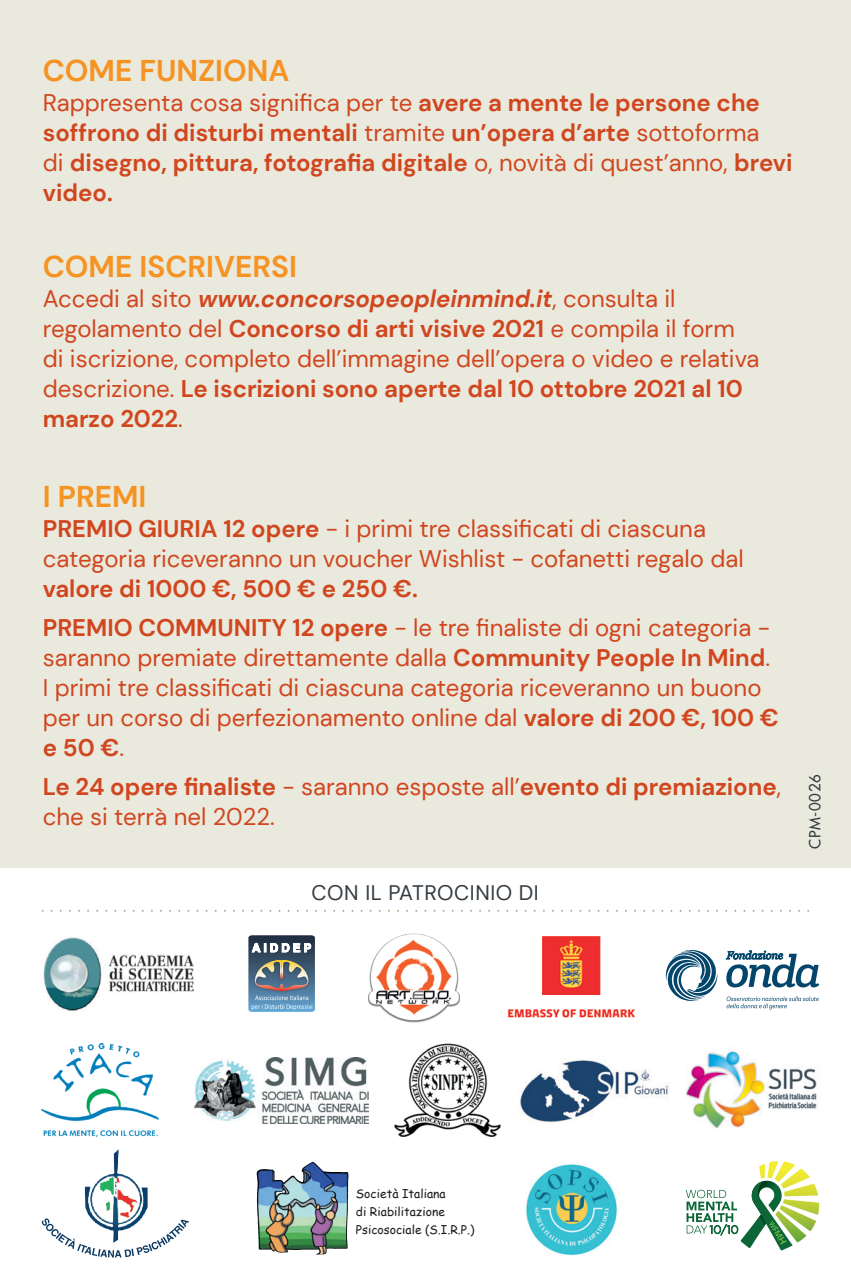
<style>
.page{position:relative;width:851px;height:1277px;background:#fff}
.page>*{position:absolute;margin:0;border:0;box-sizing:border-box;transform-origin:0 0}
.t1{font:700 30px "DM Sans";color:#f69323}
.t2{font:24px/30px "DM Sans";color:#d1461f}
.t3{font:700 24px/30px "DM Sans";color:#d1461f}
.t4{font:21px "DM Sans";letter-spacing:.025em;color:#343c42}
.t5{font:15px "Futura";letter-spacing:.05em;color:#343c42}
.t6{font:12px/18px "Comic Sans MS";color:#231f20}
.s1{font-weight:400}
.s2{font-weight:700;font-style:italic}
.s3{font-weight:700}
</style>
<div class="page">
<div style="left:0;top:0;width:851px;height:867px;background:#e9eadd"></div>
<svg style="left:43px;top:910px;width:756px;height:1px"></svg>
<img style="left:685px;top:1051px;width:132px;height:78px">
<svg style="left:686px;top:1161px;width:133px;height:89px"></svg>
<div style="left:731px;top:1224px;width:7px;height:9px;border:1px solid #0c6638;border-radius:4px"></div>
<svg style="left:665px;top:950px;width:52px;height:51px"></svg>
<svg style="left:726px;top:950px;width:93px;height:37px"></svg>
<svg style="left:726px;top:996px;width:93px;height:13px"></svg>
<img style="left:394px;top:1043px;width:107px;height:94px">
<img style="left:526px;top:1164px;width:91px;height:91px">
<img style="left:520px;top:1060px;width:148px;height:61px">
<img style="left:84px;top:1149px;width:64px;height:68px">
<svg style="left:41px;top:1217px;width:148px;height:40px"></svg>
<img style="left:42px;top:1043px;width:116px;height:93px">
<img style="left:43px;top:937px;width:150px;height:74px">
<svg style="left:248px;top:935px;width:67px;height:76px;background:#677c8e"></svg>
<img style="left:194px;top:1057px;width:174px;height:65px">
<img style="left:368px;top:933px;width:92px;height:88px">
<img style="left:542px;top:936px;width:59px;height:58px">
<img style="left:507px;top:1009px;width:127px;height:9px">
<img style="left:256px;top:1161px;width:92px;height:93px">
<p class="t1" style="left:43px;top:52px;width:248px">COME FUNZIONA</p>
<p class="t3" style="left:43px;top:88px;width:751px"><span class="s1">Rappresenta cosa significa per te</span> avere a mente le persone che soffrono di disturbi mentali <span class="s1">tramite</span> un’opera d’arte <span class="s1">sottoforma<br>di</span> disegno, pittura, fotografia digitale <span class="s1">o, novità di quest’anno,</span> brevi video.</p>
<p class="t1" style="left:43px;top:248px;width:256px">COME ISCRIVERSI</p>
<p class="t2" style="left:43px;top:283px;width:718px">Accedi al sito <span class="s2">www.concorsopeopleinmind.it</span>, consulta il regolamento del <span class="s3">Concorso di arti visive 2021</span> e compila il form di iscrizione, completo dell’immagine dell’opera o video e relativa descrizione. <span class="s3">Le iscrizioni sono aperte dal 10 ottobre 2021 al 10 marzo 2022</span>.</p>
<p class="t1" style="left:43px;top:477px;width:105px">I PREMI</p>
<p class="t2" style="left:43px;top:513px;width:702px"><span class="s3">PREMIO GIURIA 12 opere</span> - i primi tre classificati di ciascuna categoria riceveranno un voucher Wishlist - cofanetti regalo dal</p>
<p class="t3" style="left:43px;top:569px;width:729px;line-height:39px">valore di 1000 €, 500 € e 250 €.<br>PREMIO COMMUNITY 12 opere <span class="s1">- le tre finaliste di ogni categoria -</span></p>
<p class="t2" style="left:43px;top:642px;width:737px">saranno premiate direttamente dalla <span class="s3">Community People In Mind</span>.<br>I primi tre classificati di ciascuna categoria riceveranno un buono per un corso di perfezionamento online dal <span class="s3">valore di 200 €, 100 € e 50 €</span>.</p>
<p class="t2" style="left:43px;top:771px;width:740px"><span class="s3">Le 24 opere finaliste</span> - saranno esposte all’<span class="s3">evento di premiazione</span>, che si terrà nel 2022.</p>
<p class="t4" style="left:312px;top:879px;width:229px">CON IL PATROCINIO DI</p>
<p class="t5" style="left:805px;top:848px;width:77px;rotate:-90deg">CPM-0026</p>
<p class="t6" style="left:356px;top:1183px;width:120px">Società Italiana<br>di Riabilitazione<br>Psicosociale (S.I.R.P.)</p>
</div>
